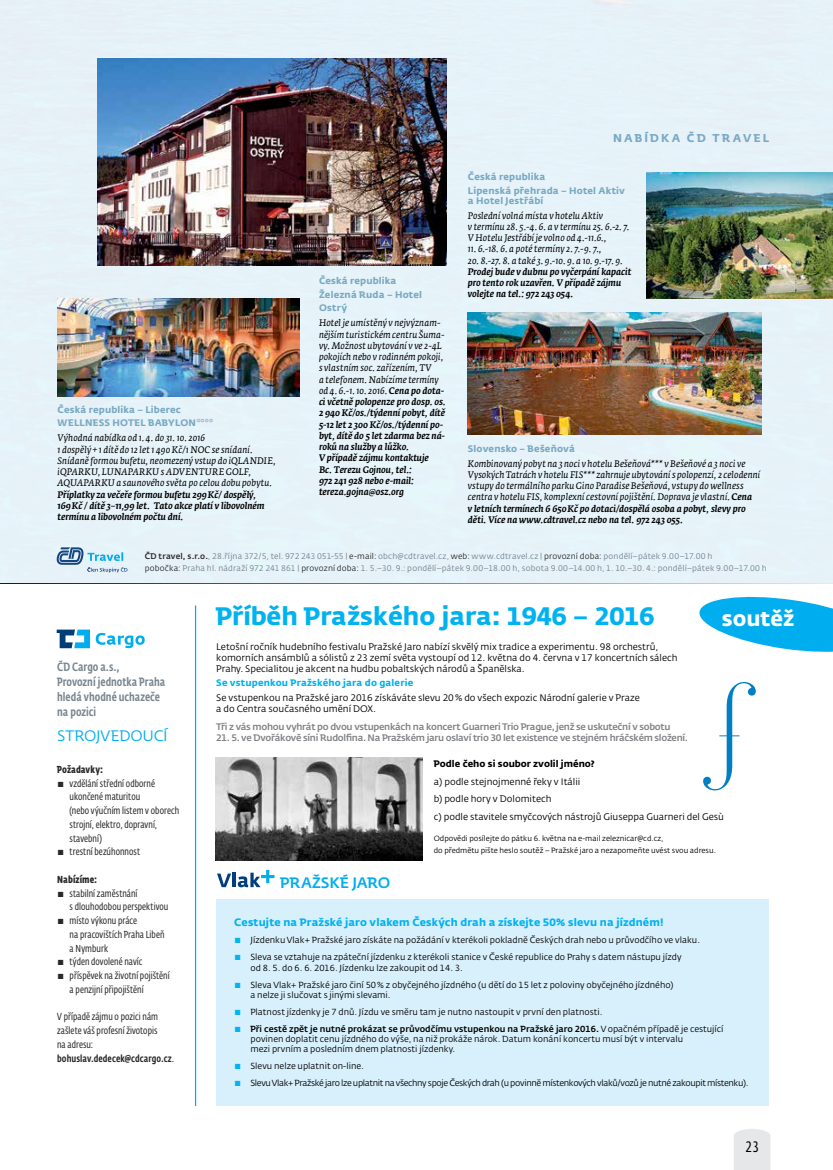
<style>
.page{position:relative;width:833px;height:1170px;background:#fff}
.page>*{position:absolute;margin:0;border:0;box-sizing:border-box;transform-origin:0 0}
.t1{font:700 25px "CD Fedra";color:#00b2f0}
.t2{font:700 21.25px "CD Fedra";color:#fff}
.t3{font:15px "CD Fedra";letter-spacing:-.01em;color:#00aeef}
.t4{font:500 15px "CD Fedra";letter-spacing:.005em;color:#00aeef}
.t5{font:15px "CD Fedra Cond Pro";color:#000}
.t6{font:500 11.88px/15px "CD Fedra Cond Pro";letter-spacing:.005em;color:#78858f}
.t7{font:700 11.25px "CD Fedra";letter-spacing:.19em;color:#79a9c2}
.t8{font:700 10.62px "CD Fedra";letter-spacing:.01em;color:#00b2f0}
.t9{font:10px/13.8px "CD Fedra Cond Pro";letter-spacing:.005em;color:#292829}
.t10{font:700 10px "CD Fedra Cond Pro";letter-spacing:.01em;color:#292829}
.t11{font:italic 9.38px/11.2px "Fedra Serif A Pro";letter-spacing:.01em;color:#000}
.t12{font:italic 500 9.38px/11.2px "Fedra Serif A Pro";letter-spacing:-.005em;color:#000}
.t13{font:9.38px/11.2px "CD Fedra";color:#000}
.t14{font:500 9.38px "CD Fedra";letter-spacing:-.03em;color:#808285}
.t15{font:700 9.38px/13.5px "CD Fedra";letter-spacing:.02em;color:#79a9c2}
.t16{font:700 9.38px "CD Fedra";letter-spacing:.015em;color:#00b2f0}
.t17{font:700 9.38px "CD Fedra";color:#000}
.t18{font:8.75px/10px "CD Fedra";color:#000}
.t19{font:8.75px "CD Fedra";letter-spacing:-.04em;color:#000}
.t20{font:8.12px/12.8px "CD Fedra";letter-spacing:.02em;color:#768390}
.t21{font:7.5px/11.2px "CD Fedra";color:#000}
.s1{font-weight:400}
.s2{font-weight:500}
.s3{font-weight:500;color:#292829}
.s4{color:#81848a}
.s5{color:#292829}
.s6{font-size:9.38px}
.s7{font-family:"CD Fedra Cond Pro";font-size:9.38px;color:#00b4f0}
</style>
<div class="page">
<svg style="left:734px;top:1129px;width:36px;height:40px"></svg>
<div style="left:0;top:0;width:833px;height:583px;background:#e6f2f9"></div>
<svg style="left:57px;top:547px;width:70px;height:25px;background:#aecce1"></svg>
<hr style="left:0;top:583px;width:833px;height:1px;background:#000">
<img style="left:97px;top:59px;width:349px;height:206px">
<img style="left:58px;top:298px;width:242px;height:98px">
<img style="left:647px;top:172px;width:186px;height:126px">
<img style="left:468px;top:313px;width:293px;height:121px">
<img style="left:216px;top:757px;width:206px;height:103px">
<hr style="left:195px;top:605px;width:1px;height:500px;background:#00aeef">
<svg style="left:57px;top:629px;width:33px;height:19px"></svg>
<svg style="left:96px;top:633px;width:49px;height:15px"></svg>
<div style="left:216px;top:899px;width:553px;height:206px;background:#d8f0fc"></div>
<svg style="left:217px;top:873px;width:14px;height:14px"></svg>
<hr style="left:232px;top:872px;width:4px;height:15px;background:#003e7e">
<svg style="left:238px;top:869px;width:36px;height:18px"></svg>
<svg style="left:699px;top:596px;width:134px;height:56px"></svg>
<svg style="left:703px;top:681px;width:53px;height:110px"></svg>
<p class="t15" style="left:58px;top:403px;width:157px">Česká republika – Liberec<br>WELLNESS HOTEL BABYLON****</p>
<p class="t11" style="left:58px;top:432px;width:220px">Výhodná nabídka od 1. 4. do 31. 10. 2016<br>1 dospělý + 1 dítě do 12 let 1 490 Kč/1 NOC se snídaní.<br>Snídaně formou bufetu, neomezený vstup do iQLANDIE, iQPARKU, LUNAPARKU s ADVENTURE GOLF, AQUAPARKU a saunového světa po celou dobu pobytu.</p>
<p class="t12" style="left:58px;top:488px;width:209px">Příplatky za večeře formou bufetu 299Kč/ dospělý,<br>169Kč / dítě 3–11,99 let. Tato akce platí v libovolném termínu a libovolném počtu dní.</p>
<p class="t15" style="left:319px;top:274px;width:105px">Česká republika<br>Železná Ruda – Hotel<br>Ostrý</p>
<p class="t12" style="left:319px;top:317px;width:128px"><span class="s1">Hotel je umístěný v nejvýznam&shy;nějším turistickém centru Šuma&shy;vy. Možnost ubytování v ve 2-4L pokojích nebo v rodinném pokoji, s vlastním soc. zařízením, TV<br>a telefonem. Nabízíme termíny od 4. 6.-1. 10. 2016.</span> Cena po dota&shy;ci včetně polopenze pro dosp. os.<br>2 940 Kč/os./týdenní pobyt, dítě<br>5-12 let 2 300 Kč/os./týdenní po&shy;byt, dítě do 5 let zdarma bez ná&shy;roků na služby a lůžko.<br>V případě zájmu kontaktuje<br>Bc. Terezu Gojnou, tel.:<br>972 241 928 nebo e-mail: tereza.gojna@osz.org</p>
<p class="t7" style="left:613px;top:131px;width:158px">NABÍDKA ČD TRAVEL</p>
<p class="t15" style="left:468px;top:170px;width:159px">Česká republika<br>Lipenská přehrada – Hotel Aktiv</p>
<p class="t15" style="left:468px;top:194px;width:77px">a Hotel Jestřábí</p>
<p class="t11" style="left:468px;top:210px;width:163px">Poslední volná místa v hotelu Aktiv<br>v termínu 28. 5.-4. 6. a v termínu 25. 6.-2. 7.<br>V Hotelu Jestřábí je volno od 4.-11.6.,</p>
<p class="t11" style="left:468px;top:243px;width:135px">11. 6.-18. 6. a poté termíny 2. 7.-9. 7.,</p>
<p class="t11" style="left:468px;top:255px;width:156px">20. 8.-27. 8. a také 3. 9.-10. 9. a 10. 9.-17. 9.</p>
<p class="t12" style="left:468px;top:266px;width:165px">Prodej bude v dubnu po vyčerpání kapacit pro tento rok uzavřen. V případě zájmu volejte na tel.: 972 243 054.</p>
<p class="t15" style="left:468px;top:442px;width:109px">Slovensko – Bešeňová</p>
<p class="t11" style="left:468px;top:458px;width:294px">Kombinovaný pobyt na 3 noci v hotelu Bešeňová*** v Bešeňové a 3 noci ve Vysokých Tatrách v hotelu FIS*** zahrnuje ubytování s polopenzí, 2 celodenní vstupy do termálního parku Gino Paradise Bešeňová, vstupy do wellness centra v hotelu FIS, komplexní cestovní pojištění. Doprava je vlastní. <span class="s2">Cena<br>v letních termínech 6 650Kč po dotaci/dospělá osoba a pobyt, slevy pro děti. Více na www.cdtravel.cz nebo na tel. 972 243 055.</span></p>
<p class="t20" style="left:145px;top:549px;width:623px"><span class="s3">ČD travel, s.r.o.</span>, 28.října 372/5, tel. 972 243 051-55 <span class="s4">|</span> <span class="s5">e-mail:</span> obch@cdtravel.cz, <span class="s5">web:</span> www.cdtravel.cz | <span class="s5">provozní doba:</span> pondělí–pátek 9.00–17.00 h<br><span class="s5">pobočka:</span> Praha hl. nádraží 972 241 861 | <span class="s5">provozní doba:</span> 1. 5.–30. 9.: pondělí–pátek 9.00–18.00 h, sobota 9.00–14.00 h, 1. 10.–30. 4.: pondělí–pátek 9.00–17.00 h</p>
<p class="t6" style="left:57px;top:659px;width:109px">ČD Cargo a.s.,<br>Provozní jednotka Praha hledá vhodné uchazeče na pozici</p>
<h3 class="t3" style="left:57px;top:727px;width:112px">STROJVEDOUCÍ</h3>
<p class="t10" style="left:57px;top:763px;width:47px">Požadavky:</p>
<p class="t9" style="left:70px;top:776px;width:111px;text-indent:-12px"><span class="s6">▪</span> vzdělání střední odborné ukončené maturitou<br>(nebo výučním listem v oborech strojní, elektro, dopravní, stavební)</p>
<p class="t9" style="left:57px;top:845px;width:84px"><span class="s6">▪</span> trestní bezúhonnost</p>
<p class="t10" style="left:57px;top:873px;width:42px">Nabízíme:</p>
<p class="t9" style="left:70px;top:886px;width:100px;text-indent:-12px"><span class="s6">▪</span> stabilní zaměstnání<br>s dlouhodobou perspektivou</p>
<p class="t9" style="left:70px;top:913px;width:96px;text-indent:-12px"><span class="s6">▪</span> místo výkonu práce<br>na pracovištích Praha Libeň a Nymburk</p>
<p class="t9" style="left:57px;top:955px;width:87px"><span class="s6">▪</span> týden dovolené navíc</p>
<p class="t9" style="left:70px;top:968px;width:102px;text-indent:-12px"><span class="s6">▪</span> příspěvek na životní pojištění a penzijní připojištění</p>
<p class="t9" style="left:57px;top:1010px;width:118px">V případě zájmu o pozici nám zašlete váš profesní životopis<br>na adresu: <span class="s2">bohuslav.dedecek@cdcargo.cz</span>.</p>
<h1 class="t1" style="left:216px;top:600px;width:440px">Příběh Pražského jara: 1946 – 2016</h1>
<p class="t13" style="left:216px;top:641px;width:463px">Letošní ročník hudebního festivalu Pražské Jaro nabízí skvělý mix tradice a experimentu. 98 orchestrů, komorních ansámblů a sólistů z 23 zemí světa vystoupí od 12. května do 4. června v 17 koncertních sálech<br>Prahy. Specialitou je akcent na hudbu pobaltských národů a Španělska.</p>
<p class="t16" style="left:216px;top:676px;width:199px">Se vstupenkou Pražského jara do galerie</p>
<p class="t13" style="left:216px;top:692px;width:425px">Se vstupenkou na Pražské jaro 2016 získáváte slevu 20% do všech expozic Národní galerie v Praze a do Centra současného umění DOX.</p>
<p class="t14" style="left:216px;top:720px;width:456px">Tři z vás mohou vyhrát po dvou vstupenkách na koncert Guarneri Trio Prague, jenž se uskuteční v sobotu</p>
<p class="t14" style="left:216px;top:732px;width:473px">21. 5. ve Dvořákově síni Rudolfina. Na Pražském jaru oslaví trio 30 let existence ve stejném hráčském složení.</p>
<h2 class="t2" style="left:722px;top:604px;width:74px">soutěž</h2>
<h3 class="t4" style="left:280px;top:873px;width:112px">PRAŽSKÉ JARO</h3>
<p class="t17" style="left:434px;top:757px;width:163px">Podle čeho si soubor zvolil jméno?</p>
<p class="t13" style="left:434px;top:772px;width:291px;line-height:17.6px">a) podle stejnojmenné řeky v Itálii<br>b) podle hory v Dolomitech<br>c) podle stavitele smyčcových nástrojů Giuseppa Guarneri del Gesù</p>
<p class="t21" style="left:434px;top:833px;width:284px">Odpovědi posílejte do pátku 6. května na e-mail zeleznicar@cd.cz,<br>do předmětu pište heslo soutěž – Pražské jaro a nezapomeňte uvést svou adresu.</p>
<p class="t8" style="left:234px;top:915px;width:431px">Cestujte na Pražské jaro vlakem Českých drah a získejte 50% slevu na jízdném!</p>
<p class="t18" style="left:234px;top:935px;width:467px"><span class="s7">▪</span> Jízdenku Vlak+ Pražské jaro získáte na požádání v kterékoli pokladně Českých drah nebo u průvodčího ve vlaku.</p>
<p class="t18" style="left:250px;top:952px;width:433px;text-indent:-16px"><span class="s7">▪</span> Sleva se vztahuje na zpáteční jízdenku z kterékoli stanice v České republice do Prahy s datem nástupu jízdy od 8. 5. do 6. 6. 2016. Jízdenku lze zakoupit od 14. 3.</p>
<p class="t18" style="left:250px;top:979px;width:424px;text-indent:-16px"><span class="s7">▪</span> Sleva Vlak+ Pražské jaro činí 50% z obyčejného jízdného (u dětí do 15 let z poloviny obyčejného jízdného) a nelze ji slučovat s jinými slevami.</p>
<p class="t18" style="left:234px;top:1006px;width:370px"><span class="s7">▪</span> Platnost jízdenky je 7 dnů. Jízdu ve směru tam je nutno nastoupit v první den platnosti.</p>
<p class="t18" style="left:250px;top:1023px;width:474px;text-indent:-16px"><span class="s7">▪</span> <span class="s2">Při cestě zpět je nutné prokázat se průvodčímu vstupenkou na Pražské jaro 2016.</span> Vopačném případě je cestující povinen doplatit cenu jízdného do výše, na niž prokáže nárok. Datum konání koncertu musí být v intervalu<br>mezi prvním a posledním dnem platnosti jízdenky.</p>
<p class="t18" style="left:234px;top:1060px;width:131px"><span class="s7">▪</span> Slevu nelze uplatnit on-line.</p>
<p class="t19" style="left:234px;top:1078px;width:516px"><span class="s7">▪</span> Slevu Vlak+ Pražské jaro lze uplatnit na všechny spoje Českých drah (u povinně místenkových vlaků/vozů je nutné zakoupit místenku).</p>
<h3 class="t5" style="left:745px;top:1138px;width:16px">23</h3>
</div>
